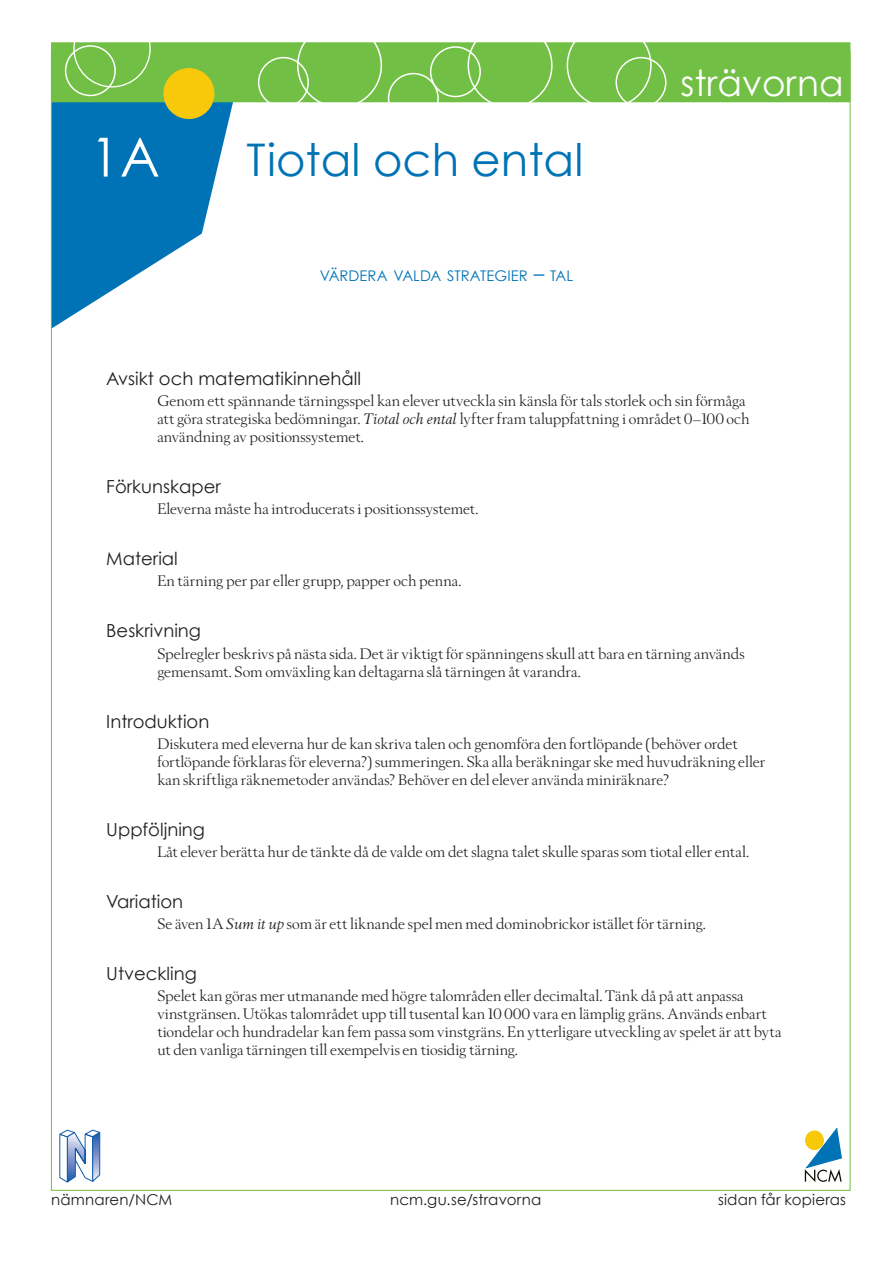
<style>
.page{position:relative;width:893px;height:1263px;background:#fff}
.page>*{position:absolute;margin:0;border:0;box-sizing:border-box;transform-origin:0 0}
.L-målkod{font:54px "Century Gothic";color:#fff}
.L-titel{font:45px "Century Gothic";color:#0073b6}
.t1{font:36px "Century Gothic";color:#fff}
.L-rubrik{font:18px "Century Gothic";color:#231f20}
.L-bröd2{font:15px/18px "Berling Nova Display Pro";letter-spacing:.005em;color:#231f20}
.t2{font:15px "Century Gothic";letter-spacing:.015em;color:#231f20}
.L-måltext{font:14.7px "Century Gothic";color:#0073b6}
.s1{font-size:21px}
.s2{font-style:italic}
</style>
<div class="page">
<svg style="left:805px;top:1128px;width:37px;height:54px"></svg>
<svg style="left:60px;top:1130px;width:40px;height:52px"></svg>
<svg style="left:53px;top:102px;width:181px;height:226px"></svg>
<div style="left:51px;top:42px;width:799px;height:60px;background:#71bf44"></div>
<div style="left:73px;top:10px;width:78px;height:77px;border:1px solid #fff;border-radius:50%"></div>
<div style="left:65px;top:45px;width:51px;height:51px;border:2px solid #fff;border-radius:50%"></div>
<div style="left:258px;top:57px;width:51px;height:51px;border:2px solid #fff;border-radius:50%"></div>
<div style="left:297px;top:23px;width:85px;height:85px;border:2px solid #fff;border-radius:50%"></div>
<div style="left:388px;top:73px;width:51px;height:51px;border:2px solid #fff;border-radius:50%"></div>
<div style="left:430px;top:46px;width:51px;height:51px;border:2px solid #fff;border-radius:50%"></div>
<div style="left:468px;top:23px;width:85px;height:85px;border:2px solid #fff;border-radius:50%"></div>
<div style="left:567px;top:23px;width:85px;height:85px;border:2px solid #fff;border-radius:50%"></div>
<div style="left:615px;top:57px;width:51px;height:51px;border:2px solid #fff;border-radius:50%"></div>
<div style="left:164px;top:69px;width:50px;height:49px;background:#f8c90b;border-radius:50%"></div>
<div style="left:163px;top:68px;width:51px;height:51px;border:2px solid #f8c90b;border-radius:50%"></div>
<p class="L-målkod" style="left:90px;top:124px;width:71px">1A</p>
<p class="L-titel" style="left:247px;top:133px;width:338px">Tiotal och ental</p>
<p class="L-måltext" style="left:320px;top:267px;width:255px">VÄRDERA VALDA STRATEGIER <span class="s1">–</span> TAL</p>
<h3 class="t1" style="left:680px;top:61px;width:165px">strävorna</h3>
<p class="L-rubrik" style="left:106px;top:368px;width:256px">Avsikt och matematikinnehåll</p>
<p class="L-bröd2" style="left:157px;top:392px;width:594px">Genom ett spännande tärningsspel kan elever utveckla sin känsla för tals storlek och sin förmåga att göra strategiska bedömningar. <span class="s2">Tiotal och ental</span> lyfter fram taluppfattning i området 0–100 och användning av positionssystemet.</p>
<p class="L-rubrik" style="left:106px;top:476px;width:116px">Förkunskaper</p>
<p class="L-bröd2" style="left:157px;top:500px;width:323px">Eleverna måste ha introducerats i positionssystemet.</p>
<p class="L-rubrik" style="left:106px;top:548px;width:73px">Material</p>
<p class="L-bröd2" style="left:157px;top:572px;width:306px">En tärning per par eller grupp, papper och penna.</p>
<p class="L-rubrik" style="left:106px;top:620px;width:96px">Beskrivning</p>
<p class="L-bröd2" style="left:157px;top:644px;width:589px">Spelregler beskrivs på nästa sida. Det är viktigt för spänningens skull att bara en tärning används gemensamt. Som omväxling kan deltagarna slå tärningen åt varandra.</p>
<p class="L-rubrik" style="left:106px;top:710px;width:105px">Introduktion</p>
<p class="L-bröd2" style="left:157px;top:734px;width:609px">Diskutera med eleverna hur de kan skriva talen och genomföra den fortlöpande (behöver ordet fortlöpande förklaras för eleverna?) summeringen. Ska alla beräkningar ske med huvudräkning eller kan skriftliga räknemetoder användas? Behöver en del elever använda miniräknare?</p>
<p class="L-rubrik" style="left:106px;top:818px;width:100px">Uppföljning</p>
<p class="L-bröd2" style="left:157px;top:842px;width:593px">Låt elever berätta hur de tänkte då de valde om det slagna talet skulle sparas som tiotal eller ental.</p>
<p class="L-rubrik" style="left:106px;top:890px;width:78px">Variation</p>
<p class="L-bröd2" style="left:157px;top:914px;width:550px">Se även 1A <span class="s2">Sum it up</span> som är ett liknande spel men med dominobrickor istället för tärning.</p>
<p class="L-rubrik" style="left:106px;top:962px;width:92px">Utveckling</p>
<p class="L-bröd2" style="left:157px;top:986px;width:626px">Spelet kan göras mer utmanande med högre talområden eller decimaltal. Tänk då på att anpassa vinstgränsen. Utökas talområdet upp till tusental kan 10 000 vara en lämplig gräns. Används enbart tiondelar och hundradelar kan fem passa som vinstgräns. En ytterligare utveckling av spelet är att byta ut den vanliga tärningen till exempelvis en tiosidig tärning.</p>
<p class="t2" style="left:51px;top:1190px;width:123px">nämnaren/NCM</p>
<p class="t2" style="left:390px;top:1190px;width:153px">ncm.gu.se/stravorna</p>
<p class="t2" style="left:718px;top:1190px;width:130px">sidan får kopieras</p>
</div>
